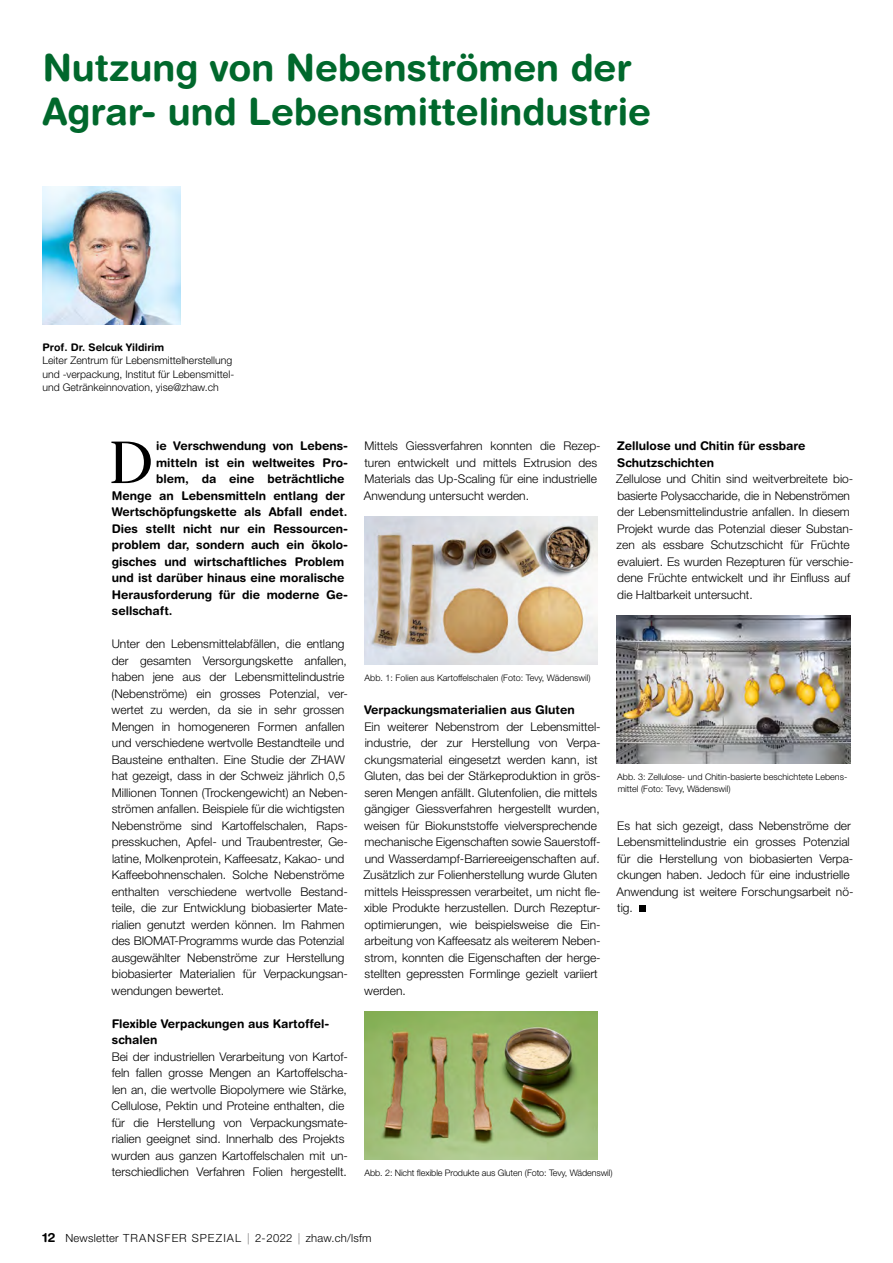
<style>
.page{position:relative;width:893px;height:1263px;background:#fff}
.page>*{position:absolute;margin:0;border:0;box-sizing:border-box;transform-origin:0 0}
.Lead{font:58.8px "New York Large";color:#000}
.Fachgebiet{font:700 37.5px/43.5px "Helvetica Rounded LT Std";color:#00682c}
.Lauftext_kleiner{font:300 12px/16.5px "Helvetica Neue LT Pro";color:#000}
.Lead-2{font:700 12px "Helvetica Rounded LT Std";color:#000}
.Lauftext_kleiner-2{font:700 12px/16.5px "Helvetica Rounded LT Std";color:#000}
.t1{font:300 11.25px "Helvetica Neue LT Std";letter-spacing:.02em;color:#000}
.Kontakt_kleiner{font:300 10.5px/13.5px "Helvetica Neue LT Std";color:#000}
.Kontakt_kleiner-2{font:700 10.5px "Helvetica Rounded LT Std";color:#000}
.Bildlegende{font:300 9px/12px "Helvetica Neue LT Std";color:#000}
.s1{font-family:"Helvetica Rounded LT Std";font-weight:700;font-size:12.75px}
</style>
<div class="page">
<svg style="left:639px;top:906px;width:6px;height:6px"></svg>
<img style="left:43px;top:186px;width:138px;height:138px">
<img style="left:364px;top:516px;width:234px;height:148px">
<img style="left:364px;top:1011px;width:234px;height:149px">
<img style="left:617px;top:615px;width:233px;height:149px">
<p class="Fachgebiet" style="left:43px;top:45px;width:610px">Nutzung von Nebenströmen der<br>Agrar- und Lebensmittelindustrie</p>
<p class="Kontakt_kleiner-2" style="left:43px;top:341px;width:123px">Prof. Dr. Selcuk Yildirim</p>
<p class="Kontakt_kleiner" style="left:43px;top:353px;width:193px">Leiter Zentrum für Lebensmittelherstellung und -verpackung, Institut für Lebensmittel&shy;und Getränkeinnovation, yise@zhaw.ch</p>
<p class="Lead" style="left:110px;top:427px;width:45px">D</p>
<p class="Lead-2" style="left:156px;top:438px;width:193px">ie Verschwendung von Lebens-</p>
<p class="Lead-2" style="left:156px;top:455px;width:193px">mitteln ist ein weltweites Pro-</p>
<p class="Lead-2" style="left:156px;top:471px;width:190px">blem, da eine beträchtliche</p>
<p class="Lead-2" style="left:112px;top:488px;width:235px">Menge an Lebensmitteln entlang der</p>
<p class="Lead-2" style="left:112px;top:504px;width:237px">Wertschöpfungskette als Abfall endet.</p>
<p class="Lead-2" style="left:112px;top:521px;width:238px">Dies stellt nicht nur ein Ressourcen-</p>
<p class="Lead-2" style="left:112px;top:537px;width:238px">problem dar, sondern auch ein ökolo-</p>
<p class="Lead-2" style="left:112px;top:554px;width:234px">gisches und wirtschaftliches Problem</p>
<p class="Lead-2" style="left:112px;top:570px;width:234px">und ist darüber hinaus eine moralische</p>
<p class="Lead-2" style="left:112px;top:587px;width:238px">Herausforderung für die moderne Ge-</p>
<p class="Lead-2" style="left:112px;top:603px;width:62px">sellschaft.</p>
<p class="Lauftext_kleiner" style="left:112px;top:635px;width:238px">Unter den Lebensmittelabfällen, die entlang der gesamten Versorgungskette anfallen, haben jene aus der Lebensmittelindustrie (Nebenströme) ein grosses Potenzial, ver&shy;wertet zu werden, da sie in sehr grossen Mengen in homogeneren Formen anfallen und verschiedene wertvolle Bestandteile und Bausteine enthalten. Eine Studie der ZHAW hat gezeigt, dass in der Schweiz jährlich 0,5<br>Millionen Tonnen (Trockengewicht) an Neben&shy;strömen anfallen. Beispiele für die wichtigsten Nebenströme sind Kartoffelschalen, Raps&shy;presskuchen, Apfel- und Traubentrester, Ge&shy;latine, Molkenprotein, Kaffeesatz, Kakao- und Kaffeebohnenschalen. Solche Nebenströme enthalten verschiedene wertvolle Bestand&shy;teile, die zur Entwicklung biobasierter Mate&shy;rialien genutzt werden können. Im Rahmen des BIOMAT-Programms wurde das Potenzial ausgewählter Nebenströme zur Herstellung biobasierter Materialien für Verpackungsan&shy;wendungen bewertet.</p>
<p class="Lauftext_kleiner-2" style="left:112px;top:1015px;width:219px">Flexible Verpackungen aus Kartoffel&shy;schalen</p>
<p class="Lauftext_kleiner" style="left:112px;top:1048px;width:238px">Bei der industriellen Verarbeitung von Kartof&shy;feln fallen grosse Mengen an Kartoffelscha&shy;len an, die wertvolle Biopolymere wie Stärke, Cellulose, Pektin und Proteine enthalten, die für die Herstellung von Verpackungsmate&shy;rialien geeignet sind. Innerhalb des Projekts wurden aus ganzen Kartoffelschalen mit un&shy;terschiedlichen Verfahren Folien hergestellt.</p>
<p class="Lauftext_kleiner" style="left:364px;top:437px;width:238px">Mittels Giessverfahren konnten die Rezep&shy;turen entwickelt und mittels Extrusion des Materials das Up-Scaling für eine industrielle Anwendung untersucht werden.</p>
<p class="Lauftext_kleiner-2" style="left:617px;top:437px;width:190px">Zellulose und Chitin für essbare<br>Schutzschichten</p>
<p class="Lauftext_kleiner" style="left:616px;top:470px;width:239px">Zellulose und Chitin sind weitverbreitete bio&shy;basierte Polysaccharide, die in Nebenströmen der Lebensmittelindustrie anfallen. In diesem Projekt wurde das Potenzial dieser Substan&shy;zen als essbare Schutzschicht für Früchte evaluiert. Es wurden Rezepturen für verschie&shy;dene Früchte entwickelt und ihr Einfluss auf die Haltbarkeit untersucht.</p>
<p class="Bildlegende" style="left:365px;top:672px;width:228px">Abb. 1: Folien aus Kartoffelschalen (Foto: Tevy, Wädenswil)</p>
<p class="Lauftext_kleiner-2" style="left:364px;top:701px;width:212px">Verpackungsmaterialien aus Gluten</p>
<p class="Lauftext_kleiner" style="left:363px;top:718px;width:239px">Ein weiterer Nebenstrom der Lebensmittel&shy;industrie, der zur Herstellung von Verpa&shy;ckungsmaterial eingesetzt werden kann, ist Gluten, das bei der Stärkeproduktion in grös&shy;seren Mengen anfällt. Glutenfolien, die mittels gängiger Giessverfahren hergestellt wurden, weisen für Biokunststoffe vielversprechende mechanische Eigenschaften sowie Sauerstoff&shy;und Wasserdampf-Barriereeigenschaften auf.<br>Zusätzlich zur Folienherstellung wurde Gluten mittels Heisspressen verarbeitet, um nicht fle&shy;xible Produkte herzustellen. Durch Rezeptur&shy;optimierungen, wie beispielsweise die Ein&shy;arbeitung von Kaffeesatz als weiterem Neben&shy;strom, konnten die Eigenschaften der herge&shy;stellten gepressten Formlinge gezielt variiert werden.</p>
<p class="Bildlegende" style="left:617px;top:771px;width:232px">Abb. 3: Zellulose- und Chitin-basierte beschichtete Lebens&shy;mittel (Foto: Tevy, Wädenswil)</p>
<p class="Lauftext_kleiner" style="left:617px;top:817px;width:238px">Es hat sich gezeigt, dass Nebenströme der Lebensmittelindustrie ein grosses Potenzial für die Herstellung von biobasierten Verpa&shy;ckungen haben. Jedoch für eine industrielle Anwendung ist weitere Forschungsarbeit nö&shy;tig.</p>
<p class="Bildlegende" style="left:365px;top:1167px;width:250px">Abb. 2: Nicht flexible Produkte aus Gluten (Foto: Tevy, Wädenswil)</p>
<p class="t1" style="left:43px;top:1231px;width:331px"><span class="s1">12</span> Newsletter TRANSFER SPEZIAL | 2-2022 | zhaw.ch/lsfm</p>
</div>
